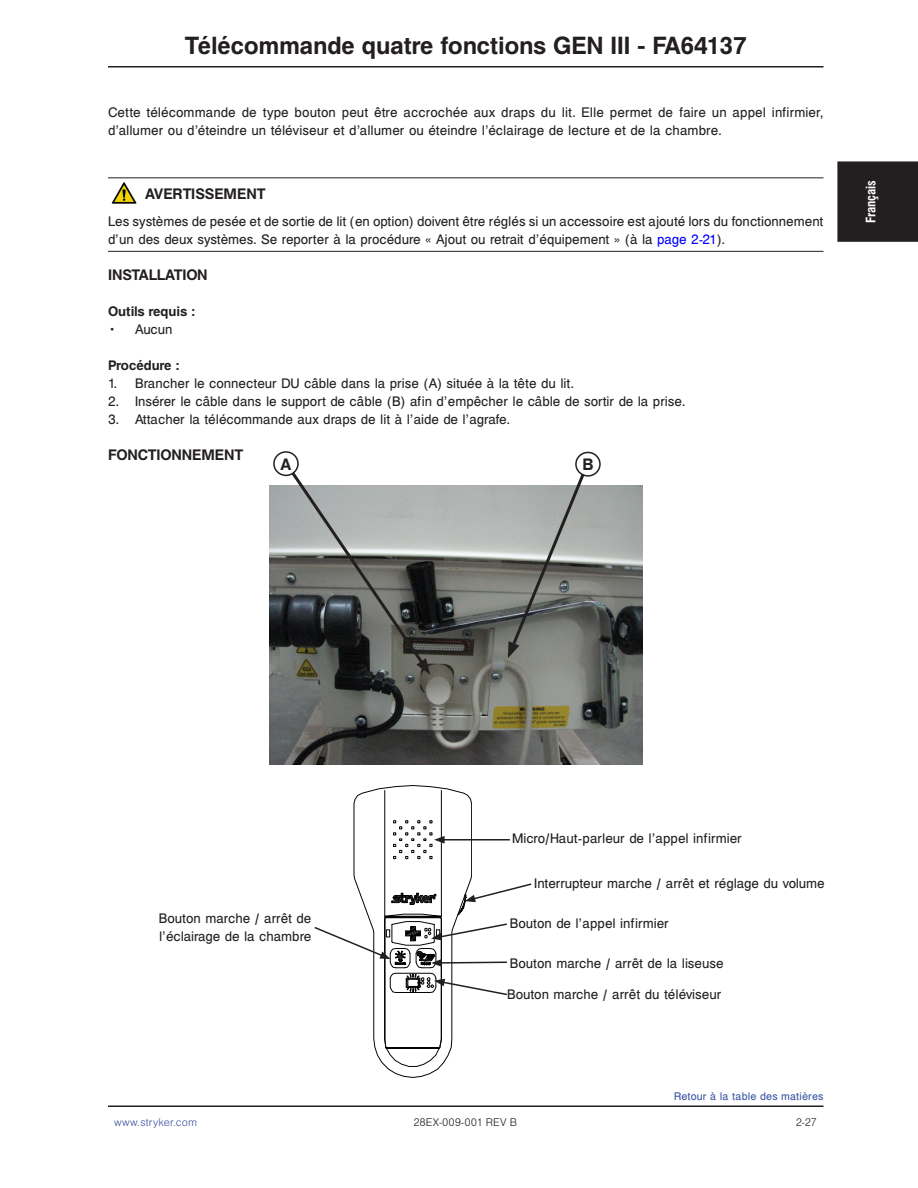
<style>
.page{position:relative;width:918px;height:1188px;background:#fff}
.page>*{position:absolute;margin:0;border:0;box-sizing:border-box;transform-origin:0 0}
.Page_Heading_1st_sub{font:700 27px "Helen Pro";color:#231f20}
.FOOTNOTE{font:700 18px "Helen Pro";color:#231f20}
.Page_Sub-Heading_2{font:700 16.5px "Helen Pro";letter-spacing:-.01em;color:#231f20}
.CAUTION_-_WARNING{font:700 16.5px "Helen Pro";color:#231f20}
.Body_left{font:15px/18px "Helen Pro";color:#231f20}
.CAUTION-WARNING_Text{font:15px/18px "Helen Pro";color:#231f20}
.Body_justify{font:15px/18px "Helen Pro";letter-spacing:.005em;color:#231f20}
.NUMBER{font:15px "Helen Pro";color:#231f20}
.NUMBER_RESTART{font:15px "Helen Pro";color:#231f20}
.BODY_BOLD_LEFT{font:700 15px "Helen Pro";letter-spacing:-.005em;color:#231f20}
.t1{font:700 condensed 15px "Helen Pro";color:#fff}
.BULLET{font:15px "Helen Pro";letter-spacing:-.005em;color:#231f20}
.t2{font:12px "Helen Pro";letter-spacing:.015em;color:#3853a3}
.t3{font:300 12px "Helen Pro";letter-spacing:.03em;color:#231f20}
.t4{font:300 12px "Helen Pro";letter-spacing:.02em;color:#4653a3}
.s1{color:#00f}
</style>
<div class="page">
<hr style="left:108px;top:1106px;width:716px;height:1px;background:#231f20">
<div style="left:837px;top:161px;width:81px;height:81px;background:#231f20"></div>
<hr style="left:108px;top:177px;width:716px;height:1px;background:#231f20">
<hr style="left:108px;top:251px;width:716px;height:1px;background:#231f20">
<img style="left:111px;top:182px;width:25px;height:22px">
<hr style="left:108px;top:66px;width:716px;height:2px;background:#231f20">
<svg style="left:314px;top:785px;width:218px;height:293px"></svg>
<img style="left:270px;top:485px;width:372px;height:280px">
<div style="left:273px;top:451px;width:26px;height:25px;border:2px solid #231f20;border-radius:50%"></div>
<svg style="left:289px;top:469px;width:141px;height:206px"></svg>
<svg style="left:508px;top:470px;width:79px;height:188px"></svg>
<div style="left:575px;top:452px;width:26px;height:25px;border:2px solid #231f20;border-radius:50%"></div>
<p class="Page_Heading_1st_sub" style="left:185px;top:31px;width:563px">Télécommande quatre fonctions GEN III - FA64137</p>
<p class="Body_justify" style="left:108px;top:103px;width:717px">Cette télécommande de type bouton peut être accrochée aux draps du lit. Elle permet de faire un appel infirmier, d’allumer ou d’éteindre un téléviseur et d’allumer ou éteindre l’éclairage de lecture et de la chambre.</p>
<p class="CAUTION_-_WARNING" style="left:145px;top:185px;width:122px">AVERTISSEMENT</p>
<p class="CAUTION-WARNING_Text" style="left:108px;top:212px;width:717px">Les systèmes de pesée et de sortie de lit (en option) doivent être réglés si un accessoire est ajouté lors du fonctionnement d’un des deux systèmes. Se reporter à la procédure « Ajout ou retrait d’équipement » (à la <span class="s1">page 2-21</span>).</p>
<p class="Page_Sub-Heading_2" style="left:108px;top:266px;width:101px">INSTALLATION</p>
<p class="BODY_BOLD_LEFT" style="left:108px;top:304px;width:89px">Outils requis :</p>
<p class="BULLET" style="left:108px;top:321px;width:66px">• Aucun</p>
<p class="BODY_BOLD_LEFT" style="left:108px;top:358px;width:74px">Procédure :</p>
<p class="NUMBER_RESTART" style="left:108px;top:375px;width:465px">1. Brancher le connecteur DU câble dans la prise (A) située à la tête du lit.</p>
<p class="NUMBER" style="left:108px;top:393px;width:577px">2. Insérer le câble dans le support de câble (B) afin d’empêcher le câble de sortir de la prise.</p>
<p class="NUMBER" style="left:108px;top:411px;width:401px">3. Attacher la télécommande aux draps de lit à l’aide de l’agrafe.</p>
<p class="Page_Sub-Heading_2" style="left:108px;top:446px;width:137px">FONCTIONNEMENT</p>
<p class="FOOTNOTE" style="left:281px;top:455px;width:12px">A</p>
<p class="FOOTNOTE" style="left:582px;top:455px;width:13px">B</p>
<p class="t1" style="left:863px;top:223px;width:44px;rotate:-90deg">Français</p>
<p class="Body_left" style="left:159px;top:909px;width:154px">Bouton marche / arrêt de l’éclairage de la chambre</p>
<p class="Body_left" style="left:512px;top:829px;width:231px">Micro/Haut-parleur de l’appel infirmier</p>
<p class="Body_left" style="left:534px;top:874px;width:292px">Interrupteur marche / arrêt et réglage du volume</p>
<p class="Body_left" style="left:510px;top:914px;width:160px">Bouton de l’appel infirmier</p>
<p class="Body_left" style="left:510px;top:954px;width:215px">Bouton marche / arrêt de la liseuse</p>
<p class="Body_left" style="left:507px;top:985px;width:216px">Bouton marche / arrêt du téléviseur</p>
<p class="t2" style="left:674px;top:1090px;width:151px">Retour à la table des matières</p>
<p class="t4" style="left:114px;top:1116px;width:85px">www.stryker.com</p>
<p class="t3" style="left:414px;top:1116px;width:105px">28EX-009-001 REV B</p>
<p class="t3" style="left:796px;top:1116px;width:22px">2-27</p>
</div>
